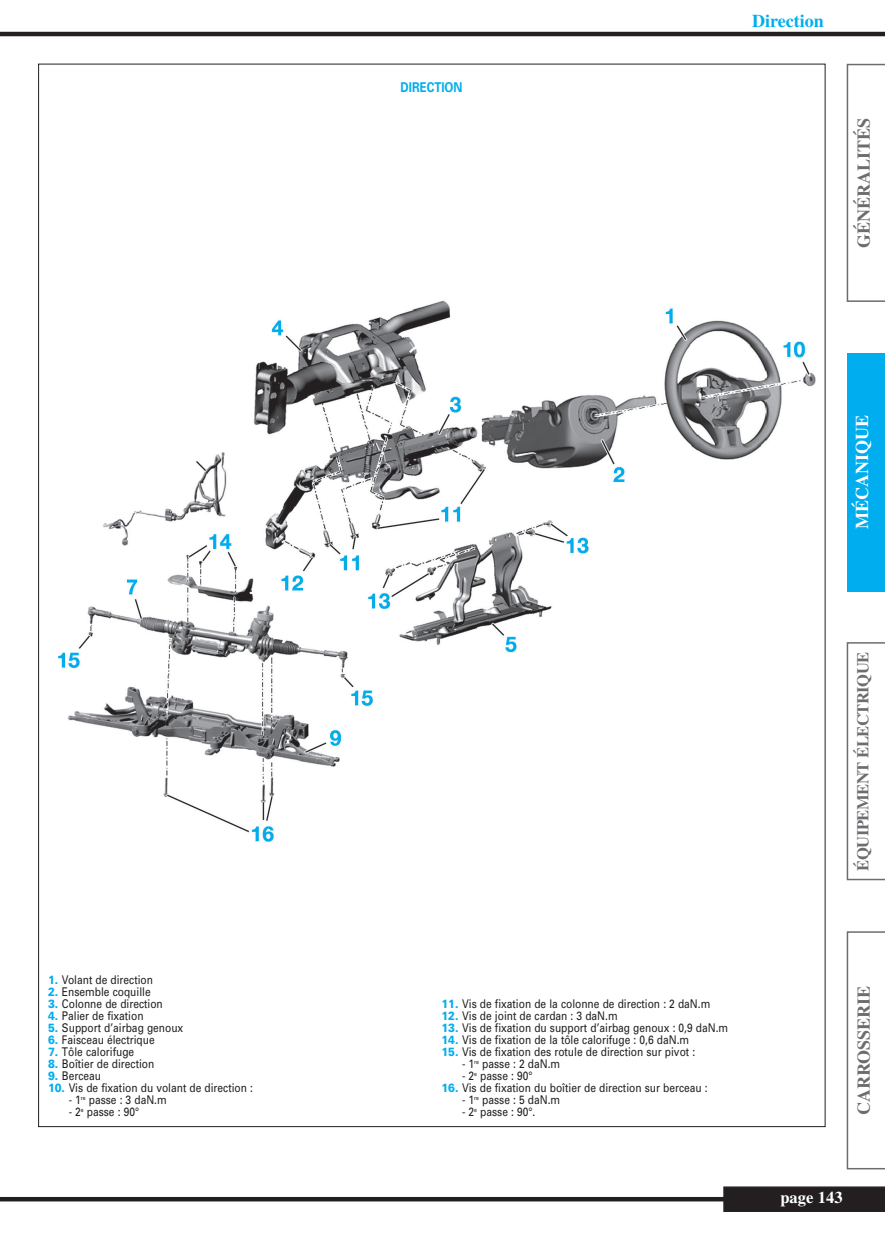
<style>
.page{position:relative;width:885px;height:1246px;background:#fff}
.page>*{position:absolute;margin:0;border:0;box-sizing:border-box;transform-origin:0 0}
.t1{font:700 18px "Times";color:#6c6d70}
.t2{font:700 18px "Times";color:#fff}
.t3{font:700 18px "Times";color:#00aeef}
.t4{font:700 16.5px "Times";letter-spacing:-.025em;color:#6c6d70}
.t5{font:700 16.5px "Times";color:#fff}
.t6{font:700 13.5px "Univers";color:#00aeef;scale:.85 1}
.t7{font:12px "Univers";color:#231f20;scale:.85 1}
.s1{font-weight:900;color:#00aeef}
</style>
<div class="page">
<svg style="left:846px;top:64px;width:38px;height:238px"></svg>
<div style="left:846px;top:353px;width:38px;height:238px;background:#00aeef"></div>
<svg style="left:846px;top:642px;width:38px;height:238px"></svg>
<svg style="left:846px;top:931px;width:38px;height:238px"></svg>
<hr style="left:0;top:1197px;width:727px;height:4px;background:#231f20">
<div style="left:723px;top:1186px;width:161px;height:26px;background:#231f20"></div>
<hr style="left:0;top:32px;width:884px;height:4px;background:#231f20">
<img style="left:58px;top:300px;width:758px;height:542px">
<p class="t7" style="left:48px;top:975px;width:125px"><span class="s1">1.</span> Volant de direction</p>
<p class="t7" style="left:48px;top:987px;width:122px"><span class="s1">2.</span> Ensemble coquille</p>
<p class="t7" style="left:48px;top:999px;width:137px"><span class="s1">3.</span> Colonne de direction</p>
<p class="t7" style="left:48px;top:1011px;width:114px"><span class="s1">4.</span> Palier de fixation</p>
<p class="t7" style="left:48px;top:1023px;width:161px"><span class="s1">5.</span> Support d’airbag genoux</p>
<p class="t7" style="left:48px;top:1035px;width:127px"><span class="s1">6.</span> Faisceau électrique</p>
<p class="t7" style="left:48px;top:1047px;width:103px"><span class="s1">7.</span> Tôle calorifuge</p>
<p class="t7" style="left:48px;top:1059px;width:127px"><span class="s1">8.</span> Boîtier de direction</p>
<p class="t7" style="left:48px;top:1071px;width:64px"><span class="s1">9.</span> Berceau</p>
<p class="t7" style="left:48px;top:1083px;width:243px"><span class="s1">10.</span> Vis de fixation du volant de direction :</p>
<p class="t7" style="left:69px;top:1095px;width:117px">- 1<sup>re</sup> passe : 3 daN.m</p>
<p class="t7" style="left:69px;top:1107px;width:84px">- 2<sup>e</sup> passe : 90°</p>
<p class="t6" style="left:400px;top:82px;width:74px">DIRECTION</p>
<h1 class="t3" style="left:752px;top:15px;width:73px">Direction</h1>
<h1 class="t1" style="left:857px;top:248px;width:132px;rotate:-90deg">GÉNÉRALITÉS</h1>
<p class="t7" style="left:441px;top:999px;width:318px"><span class="s1">11.</span> Vis de fixation de la colonne de direction : 2 daN.m</p>
<p class="t7" style="left:441px;top:1011px;width:209px"><span class="s1">12.</span> Vis de joint de cardan : 3 daN.m</p>
<p class="t7" style="left:441px;top:1023px;width:339px"><span class="s1">13.</span> Vis de fixation du support d’airbag genoux : 0,9 daN.m</p>
<p class="t7" style="left:441px;top:1035px;width:293px"><span class="s1">14.</span> Vis de fixation de la tôle calorifuge : 0,6 daN.m</p>
<p class="t7" style="left:441px;top:1047px;width:300px"><span class="s1">15.</span> Vis de fixation des rotule de direction sur pivot :</p>
<p class="t7" style="left:462px;top:1059px;width:117px">- 1<sup>re</sup> passe : 2 daN.m</p>
<p class="t7" style="left:462px;top:1071px;width:84px">- 2<sup>e</sup> passe : 90°</p>
<p class="t7" style="left:441px;top:1083px;width:315px"><span class="s1">16.</span> Vis de fixation du boîtier de direction sur berceau :</p>
<p class="t7" style="left:462px;top:1095px;width:117px">- 1<sup>re</sup> passe : 5 daN.m</p>
<p class="t7" style="left:462px;top:1107px;width:88px">- 2<sup>e</sup> passe : 90°.</p>
<h1 class="t2" style="left:856px;top:529px;width:115px;rotate:-90deg">MÉCANIQUE</h1>
<h2 class="t4" style="left:857px;top:870px;width:220px;rotate:-90deg">ÉQUIPEMENT ÉLECTRIQUE</h2>
<h1 class="t1" style="left:857px;top:1115px;width:131px;rotate:-90deg">CARROSSERIE</h1>
<h2 class="t5" style="left:780px;top:1192px;width:64px">page 143</h2>
</div>
